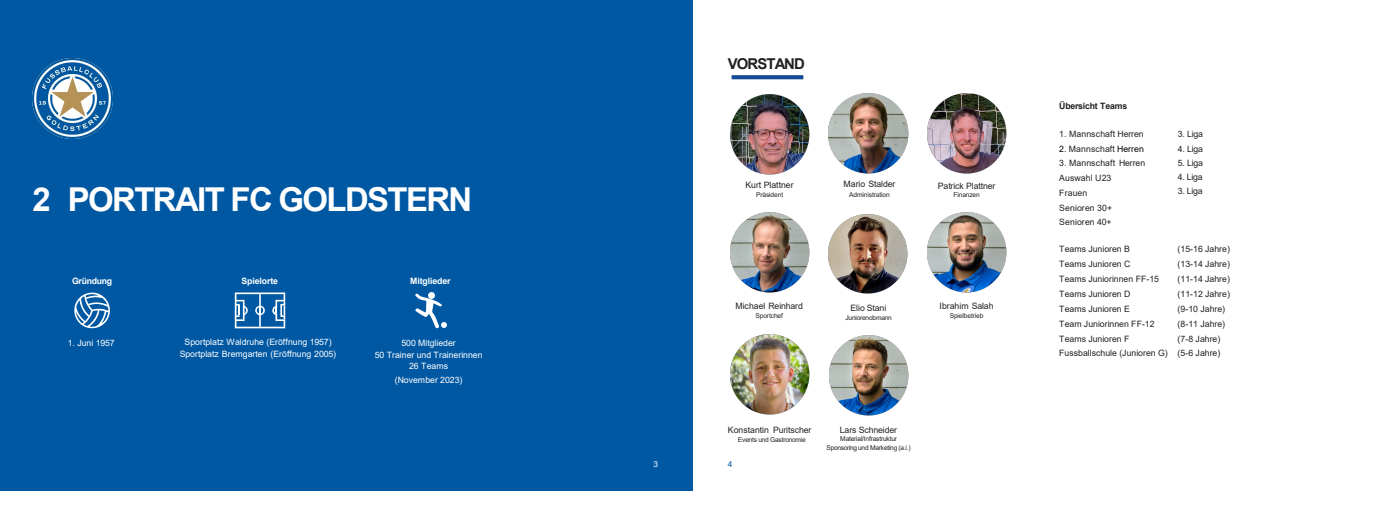
<style>
.page{position:relative;width:1386px;height:522px;background:#fff}
.page>*{position:absolute;margin:0;border:0;box-sizing:border-box;transform-origin:0 0}
.t1{font:700 32.9px "Arial";letter-spacing:-.05em;color:#fff}
.t2{font:700 14.88px "Arial";letter-spacing:-.06em;color:#231f20}
.t3{font:8.75px "Arial";color:#231f20}
.t4{font:8.75px/11.5px "Arial";color:#fff;text-align:center}
.t5{font:700 8.75px "Arial";letter-spacing:-.015em;color:#fff}
.t6{font:700 8.75px "Arial";letter-spacing:-.02em;color:#231f20}
.t7{font:700 8.75px "Arial";letter-spacing:-.035em;color:#fff}
.t8{font:8.31px "Arial";color:#fff}
.t9{font:8.31px "Arial";color:#0058a3}
.t10{font:6.65px "Arial";letter-spacing:-.025em;color:#231f20}
.s1{color:#000}
</style>
<div class="page">
<div style="left:0;top:0;width:693px;height:490px;background:#0058a3"></div>
<img style="left:33px;top:58px;width:79px;height:80px">
<svg style="left:731px;top:75px;width:72px;height:4px"></svg>
<svg style="left:74px;top:292px;width:36px;height:36px"></svg>
<svg style="left:415px;top:292px;width:31px;height:36px"></svg>
<svg style="left:235px;top:292px;width:50px;height:36px"></svg>
<img style="left:730px;top:94px;width:79px;height:80px">
<img style="left:828px;top:93px;width:80px;height:80px">
<img style="left:927px;top:94px;width:79px;height:79px">
<img style="left:730px;top:213px;width:79px;height:79px">
<img style="left:828px;top:214px;width:79px;height:79px">
<img style="left:927px;top:213px;width:79px;height:79px">
<img style="left:730px;top:334px;width:79px;height:79px">
<img style="left:829px;top:335px;width:79px;height:80px">
<p class="t1" style="left:33px;top:176px;width:441px">2 PORTRAIT FC GOLDSTERN</p>
<p class="t7" style="left:72px;top:275px;width:42px">Gründung</p>
<p class="t5" style="left:241px;top:275px;width:38px">Spielorte</p>
<p class="t5" style="left:410px;top:275px;width:42px">Mitglieder</p>
<p class="t4" style="left:68px;top:336px;width:48px">1. Juni 1957</p>
<p class="t4" style="left:180px;top:336px;width:158px">Sportplatz Waldruhe (Eröffnung 1957)<br>Sportplatz Bremgarten (Eröffnung 2005)</p>
<p class="t4" style="left:401px;top:337px;width:56px">500 Mitglieder</p>
<p class="t4" style="left:374px;top:348px;width:109px">50 Trainer und Trainerinnen</p>
<p class="t4" style="left:409px;top:360px;width:40px">26 Teams</p>
<p class="t4" style="left:395px;top:374px;width:69px">(November 2023)</p>
<h2 class="t2" style="left:728px;top:54px;width:78px">VORSTAND</h2>
<p class="t3" style="left:745px;top:178px;width:50px">Kurt Plattner</p>
<p class="t10" style="left:756px;top:190px;width:29px">Präsident</p>
<p class="t3" style="left:843px;top:178px;width:53px">Mario Stalder</p>
<p class="t10" style="left:849px;top:189px;width:42px">Administration</p>
<p class="t3" style="left:735px;top:299px;width:69px">Michael Reinhard</p>
<p class="t10" style="left:755px;top:311px;width:29px">Sportchef</p>
<p class="t3" style="left:850px;top:301px;width:37px">Elio Stani</p>
<p class="t10" style="left:845px;top:312px;width:48px">Juniorenobmann</p>
<p class="t3" style="left:937px;top:179px;width:59px">Patrick Plattner</p>
<p class="t10" style="left:953px;top:190px;width:28px">Finanzen</p>
<p class="t3" style="left:939px;top:299px;width:55px">Ibrahim Salah</p>
<p class="t10" style="left:949px;top:311px;width:35px">Spielbetrieb</p>
<p class="t3" style="left:728px;top:423px;width:85px">Konstantin Puritscher</p>
<p class="t10" style="left:738px;top:434px;width:69px">Events und Gastronomie</p>
<p class="t8" style="left:653px;top:457px;width:6px">3</p>
<p class="t9" style="left:728px;top:457px;width:6px">4</p>
<p class="t3" style="left:839px;top:423px;width:59px">Lars Schneider</p>
<p class="t10" style="left:840px;top:434px;width:58px">Material/Infrastruktur</p>
<p class="t10" style="left:826px;top:442px;width:86px">Sponsoring und Marketing (a.i.)</p>
<p class="t6" style="left:1059px;top:100px;width:70px">Übersicht Teams</p>
<p class="t3" style="left:1059px;top:128px;width:86px">1. Mannschaft Herren</p>
<p class="t3" style="left:1059px;top:143px;width:86px"><span class="s1">2.</span> Mannschaft <span class="s1">Herren</span></p>
<p class="t3" style="left:1059px;top:157px;width:87px">3. Mannschaft Herren</p>
<p class="t3" style="left:1059px;top:172px;width:54px">Auswahl U23</p>
<p class="t3" style="left:1059px;top:186px;width:30px">Frauen</p>
<p class="t3" style="left:1059px;top:201px;width:54px">Senioren 30+</p>
<p class="t3" style="left:1059px;top:215px;width:54px">Senioren 40+</p>
<p class="t3" style="left:1059px;top:243px;width:72px">Teams Junioren B</p>
<p class="t3" style="left:1059px;top:258px;width:73px">Teams Junioren C</p>
<p class="t3" style="left:1059px;top:272px;width:101px">Teams Juniorinnen FF-15</p>
<p class="t3" style="left:1059px;top:287px;width:73px">Teams Junioren D</p>
<p class="t3" style="left:1059px;top:302px;width:72px">Teams Junioren E</p>
<p class="t3" style="left:1059px;top:317px;width:97px">Team Juniorinnen FF-12</p>
<p class="t3" style="left:1059px;top:332px;width:72px">Teams Junioren F</p>
<p class="t3" style="left:1059px;top:347px;width:110px">Fussballschule (Junioren G)</p>
<p class="t3" style="left:1177px;top:128px;width:27px">3. Liga</p>
<p class="t3" style="left:1177px;top:143px;width:27px">4. Liga</p>
<p class="t3" style="left:1177px;top:157px;width:27px">5. Liga</p>
<p class="t3" style="left:1177px;top:171px;width:26px">4. Liga</p>
<p class="t3" style="left:1177px;top:185px;width:26px">3. Liga</p>
<p class="t3" style="left:1177px;top:243px;width:54px">(15-16 Jahre)</p>
<p class="t3" style="left:1177px;top:258px;width:54px">(13-14 Jahre)</p>
<p class="t3" style="left:1177px;top:272px;width:54px">(11-14 Jahre)</p>
<p class="t3" style="left:1177px;top:287px;width:54px">(11-12 Jahre)</p>
<p class="t3" style="left:1177px;top:302px;width:49px">(9-10 Jahre)</p>
<p class="t3" style="left:1177px;top:317px;width:49px">(8-11 Jahre)</p>
<p class="t3" style="left:1177px;top:332px;width:44px">(7-8 Jahre)</p>
<p class="t3" style="left:1177px;top:347px;width:44px">(5-6 Jahre)</p>
</div>
